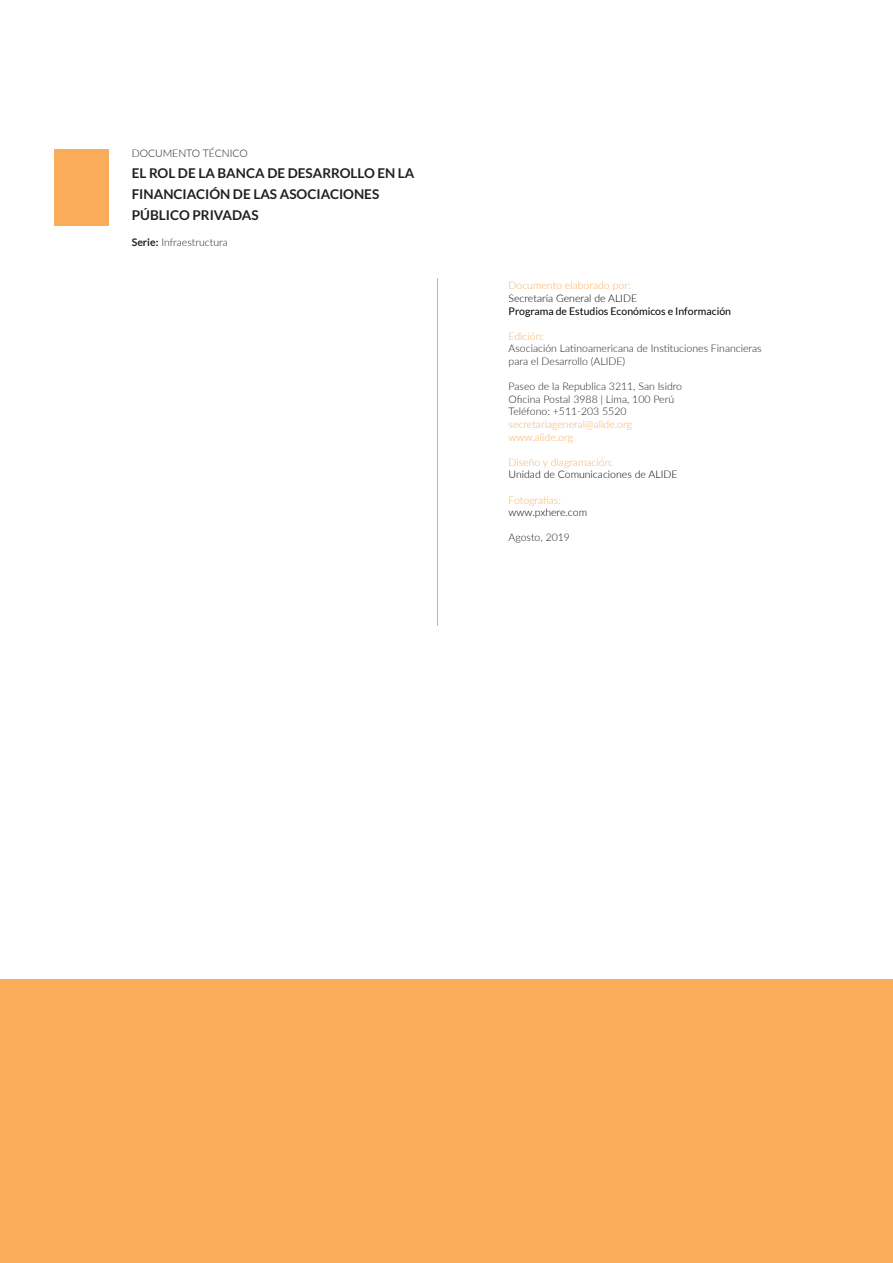
<style>
.page{position:relative;width:893px;height:1263px;background:#fff}
.page>*{position:absolute;margin:0;border:0;box-sizing:border-box;transform-origin:0 0}
.t1{font:700 13.5px/21px "Lato";color:#231f20}
.t2{font:300 10.5px/12.6px "Lato";color:#231f20}
.t3{font:300 10.5px/12.6px "Lato";color:#faac5b}
.t4{font:300 10.5px "Lato";color:#000}
.t5{font:10.5px "Lato";color:#000}
.s1{font-weight:700}
</style>
<div class="page">
<div style="left:54px;top:149px;width:54px;height:76px;background:#faac5b"></div>
<hr style="left:437px;top:278px;width:1px;height:348px;background:#faac5b">
<div style="left:0;top:979px;width:893px;height:284px;background:#faac5b"></div>
<p class="t2" style="left:132px;top:147px;width:118px">DOCUMENTO TÉCNICO</p>
<p class="t1" style="left:132px;top:163px;width:284px">EL ROL DE LA BANCA DE DESARROLLO EN LA<br>FINANCIACIÓN DE LAS ASOCIACIONES<br>PÚBLICO PRIVADAS</p>
<p class="t2" style="left:132px;top:236px;width:98px"><span class="s1">Serie:</span> Infraestructura</p>
<p class="t3" style="left:509px;top:279px;width:123px">Documento elaborado por:</p>
<p class="t4" style="left:509px;top:291px;width:130px">Secretaría General de ALIDE</p>
<p class="t5" style="left:509px;top:305px;width:224px">Programa de Estudios Económicos e Información</p>
<p class="t3" style="left:509px;top:329px;width:37px">Edición:</p>
<p class="t2" style="left:509px;top:342px;width:255px">Asociación Latinoamericana de Instituciones Financieras para el Desarrollo (ALIDE)</p>
<p class="t2" style="left:509px;top:380px;width:175px">Paseo de la Republica 3211, San Isidro<br>Oficina Postal 3988 | Lima, 100 Perú<br>Teléfono: +511-203 5520</p>
<p class="t3" style="left:509px;top:417px;width:125px">secretariageneral@alide.org www.alide.org</p>
<p class="t3" style="left:509px;top:455px;width:106px">Diseño y diagramación:</p>
<p class="t4" style="left:509px;top:467px;width:170px">Unidad de Comunicaciones de ALIDE</p>
<p class="t3" style="left:509px;top:493px;width:54px">Fotografías:</p>
<p class="t4" style="left:509px;top:505px;width:80px">www.pxhere.com</p>
<p class="t2" style="left:509px;top:531px;width:63px">Agosto, 2019</p>
</div>
